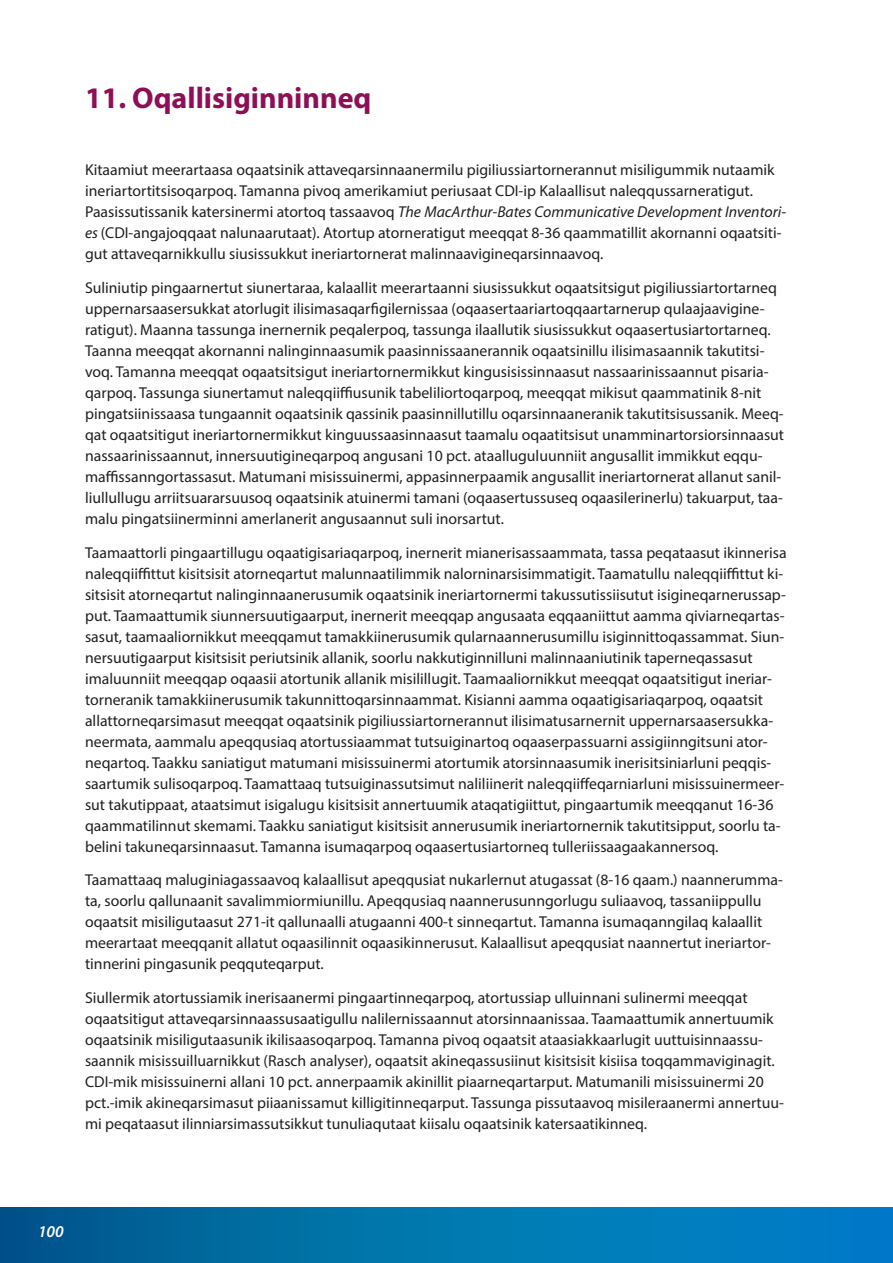
<style>
.page{position:relative;width:893px;height:1263px;background:#fff}
.page>*{position:absolute;margin:0;border:0;box-sizing:border-box;transform-origin:0 0}
.Overskrift{font:700 30px "Myriad Pro";color:#8e0f56}
.t1{font:italic 600 16.5px "Myriad Pro";color:#fff}
.Broedtekst{font:15.75px/21px "Myriad Pro";color:#231f20}
.s1{font-style:italic}
</style>
<div class="page">
<svg style="left:0;top:1208px;width:893px;height:55px;background:#0071ad"></svg>
<p class="Overskrift" style="left:85px;top:78px;width:288px">11. Oqallisiginninneq</p>
<p class="Broedtekst" style="left:85px;top:159px;width:703px">Kitaamiut meerartaasa oqaatsinik attaveqarsinnaanermilu pigiliussiartornerannut misiligummik nutaamik ineriartortitsisoqarpoq. Tamanna pivoq amerikamiut periusaat CDI-ip Kalaallisut naleqqussarneratigut.<br>Paasissutissanik katersinermi atortoq tassaavoq <span class="s1">The MacArthur-Bates Communicative Development Inventori&shy;es</span> (CDI-angajoqqaat nalunaarutaat). Atortup atorneratigut meeqqat 8-36 qaammatillit akornanni oqaatsiti&shy;gut attaveqarnikkullu siusissukkut ineriartornerat malinnaavigineqarsinnaavoq.</p>
<p class="Broedtekst" style="left:85px;top:277px;width:701px">Suliniutip pingaarnertut siunertaraa, kalaallit meerartaanni siusissukkut oqaatsitsigut pigiliussiartortarneq uppernarsaasersukkat atorlugit ilisimasaqarfigilernissaa (oqaasertaariartoqqaartarnerup qulaajaavigine&shy;ratigut). Maanna tassunga inernernik peqalerpoq, tassunga ilaallutik siusissukkut oqaasertusiartortarneq.<br>Taanna meeqqat akornanni nalinginnaasumik paasinnissaanerannik oqaatsinillu ilisimasaannik takutitsi&shy;voq. Tamanna meeqqat oqaatsitsigut ineriartornermikkut kingusisissinnaasut nassaarinissaannut pisaria&shy;qarpoq. Tassunga siunertamut naleqqiiffiusunik tabeliliortoqarpoq, meeqqat mikisut qaammatinik 8-nit pingatsiinissaasa tungaannit oqaatsinik qassinik paasinnillutillu oqarsinnaaneranik takutitsisussanik. Meeq&shy;qat oqaatsitigut ineriartornermikkut kinguussaasinnaasut taamalu oqaatitsisut unamminartorsiorsinnaasut nassaarinissaannut, innersuutigineqarpoq angusani 10 pct. ataalluguluunniit angusallit immikkut eqqu&shy;maf-fissanngortassasut. Matumani misissuinermi, appasinnerpaamik angusallit ineriartornerat allanut sanil&shy;liullullugu arriitsuararsuusoq oqaatsinik atuinermi tamani (oqaasertussuseq oqaasilerinerlu) takuarput, taa&shy;malu pingatsiinerminni amerlanerit angusaannut suli inorsartut.</p>
<p class="Broedtekst" style="left:85px;top:542px;width:703px">Taamaattorli pingaartillugu oqaatigisariaqarpoq, inernerit mianerisassaammata, tassa peqataasut ikinnerisa naleqqiiffittut kisitsisit atorneqartut malunnaatilimmik nalorninarsisimmatigit. Taamatullu naleqqiiffittut ki&shy;sitsisit atorneqartut nalinginnaanerusumik oqaatsinik ineriartornermi takussutissiisutut isigineqarnerussap&shy;put. Taamaattumik siunnersuutigaarput, inernerit meeqqap angusaata eqqaaniittut aamma qiviarneqartas&shy;sasut, taamaaliornikkut meeqqamut tamakkiinerusumik qularnaannerusumillu isiginnittoqassammat. Siun&shy;nersuutigaarput kisitsisit periutsinik allanik, soorlu nakkutiginnilluni malinnaaniutinik taperneqassasut imaluunniit meeqqap oqaasii atortunik allanik misilillugit. Taamaaliornikkut meeqqat oqaatsitigut ineriar&shy;torneranik tamakkiinerusumik takunnittoqarsinnaammat. Kisianni aamma oqaatigisariaqarpoq, oqaatsit allattorneqarsimasut meeqqat oqaatsinik pigiliussiartornerannut ilisimatusarnernit uppernarsaasersukka&shy;neermata, aammalu apeqqusiaq atortussiaammat tutsuiginartoq oqaaserpassuarni assigiinngitsuni ator&shy;neqartoq. Taakku saniatigut matumani misissuinermi atortumik atorsinnaasumik inerisitsiniarluni peqqis&shy;saartumik sulisoqarpoq. Taamattaaq tutsuiginassutsimut naliliinerit naleqqiiffeqarniarluni misissuinermeer&shy;sut takutippaat, ataatsimut isigalugu kisitsisit annertuumik ataqatigiittut, pingaartumik meeqqanut 16-36 qaammatilinnut skemami. Taakku saniatigut kisitsisit annerusumik ineriartornernik takutitsipput, soorlu ta&shy;belini takuneqarsinnaasut. Tamanna isumaqarpoq oqaasertusiartorneq tulleriissaagaakannersoq.</p>
<p class="Broedtekst" style="left:85px;top:869px;width:698px">Taamattaaq maluginiagassaavoq kalaallisut apeqqusiat nukarlernut atugassat (8-16 qaam.) naannerumma&shy;ta, soorlu qallunaanit savalimmiormiunillu. Apeqqusiaq naannerusunngorlugu suliaavoq, tassaniippullu oqaatsit misiligutaasut 271-it qallunaalli atugaanni 400-t sinneqartut. Tamanna isumaqanngilaq kalaallit meerartaat meeqqanit allatut oqaasilinnit oqaasikinnerusut. Kalaallisut apeqqusiat naannertut ineriartor&shy;tinnerini pingasunik peqquteqarput.</p>
<p class="Broedtekst" style="left:85px;top:987px;width:700px">Siullermik atortussiamik inerisaanermi pingaartinneqarpoq, atortussiap ulluinnani sulinermi meeqqat oqaatsitigut attaveqarsinnaassusaatigullu nalilernissaannut atorsinnaanissaa. Taamaattumik annertuumik oqaatsinik misiligutaasunik ikilisaasoqarpoq. Tamanna pivoq oqaatsit ataasiakkaarlugit uuttuisinnaassu&shy;saannik misissuilluarnikkut (Rasch analyser), oqaatsit akineqassusiinut kisitsisit kisiisa toqqammaviginagit.<br>CDI-mik misissuinerni allani 10 pct. annerpaamik akinillit piaarneqartarput. Matumanili misissuinermi 20 pct.-imik akineqarsimasut piiaanissamut killigitinneqarput. Tassunga pissutaavoq misileraanermi annertuu&shy;mi peqataasut ilinniarsimassutsikkut tunuliaqutaat kiisalu oqaatsinik katersaatikinneq.</p>
<p class="t1" style="left:38px;top:1222px;width:27px">100</p>
</div>
